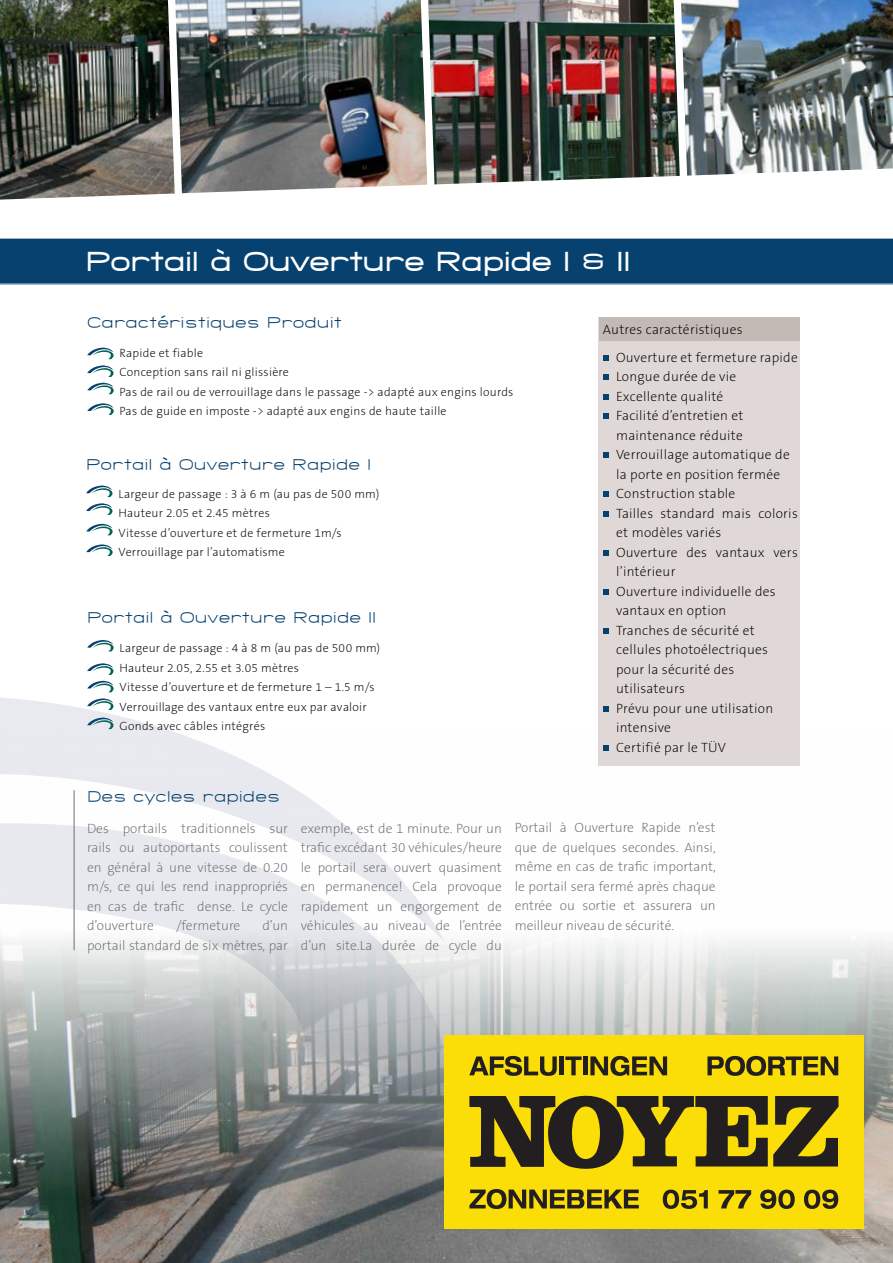
<style>
.page{position:relative;width:893px;height:1263px;background:#fff}
.page>*{position:absolute;margin:0;border:0;box-sizing:border-box;transform-origin:0 0}
.t1{font:500 28.5px "SF Grandezza";letter-spacing:-.01em;color:#fff}
.t2{font:300 16.5px "SF Grandezza";color:#07416f}
.t3{font:200 13.5px/19.5px "The Sans B2";color:#6d6e71;text-align:justify}
.t4{font:200 13.5px/19.5px "The Sans B2";letter-spacing:.02em;color:#000}
.t5{font:200 12px/19.5px "The Sans B2";letter-spacing:.02em;color:#000}
</style>
<div class="page">
<svg style="left:0;top:697px;width:164px;height:32px;fill:#e8eaf0"></svg>
<img style="left:0;top:729px;width:893px;height:534px">
<div style="left:0;top:238px;width:893px;height:46px;background:#07416f"></div>
<img style="left:0;top:0;width:175px;height:200px">
<img style="left:175px;top:0;width:252px;height:193px">
<img style="left:428px;top:0;width:252px;height:184px">
<img style="left:681px;top:0;width:212px;height:176px">
<div style="left:599px;top:317px;width:201px;height:449px;background:#dfd8d6"></div>
<svg style="left:603px;top:355px;width:5px;height:5px"></svg>
<svg style="left:603px;top:375px;width:5px;height:5px"></svg>
<svg style="left:603px;top:394px;width:5px;height:5px"></svg>
<svg style="left:603px;top:414px;width:5px;height:5px"></svg>
<svg style="left:603px;top:453px;width:5px;height:5px"></svg>
<svg style="left:603px;top:492px;width:5px;height:5px"></svg>
<svg style="left:603px;top:511px;width:5px;height:5px"></svg>
<svg style="left:603px;top:550px;width:5px;height:5px"></svg>
<svg style="left:603px;top:589px;width:5px;height:5px"></svg>
<svg style="left:603px;top:628px;width:5px;height:5px"></svg>
<svg style="left:603px;top:706px;width:5px;height:5px"></svg>
<svg style="left:603px;top:745px;width:5px;height:5px"></svg>
<div style="left:599px;top:317px;width:200px;height:23px;background:#c3b9b5"></div>
<hr style="left:74px;top:790px;width:1px;height:160px;background:#6d6e71">
<svg style="left:87px;top:403px;width:27px;height:12px"></svg>
<svg style="left:86px;top:544px;width:27px;height:12px"></svg>
<svg style="left:86px;top:523px;width:27px;height:12px"></svg>
<svg style="left:87px;top:640px;width:27px;height:11px"></svg>
<svg style="left:87px;top:347px;width:27px;height:12px"></svg>
<svg style="left:87px;top:365px;width:27px;height:29px"></svg>
<svg style="left:86px;top:485px;width:27px;height:12px"></svg>
<svg style="left:86px;top:503px;width:27px;height:12px"></svg>
<svg style="left:87px;top:663px;width:27px;height:29px"></svg>
<svg style="left:87px;top:698px;width:27px;height:12px"></svg>
<svg style="left:87px;top:717px;width:27px;height:12px"></svg>
<div style="left:444px;top:1036px;width:420px;height:193px;background:#fbdd07"></div>
<svg style="left:469px;top:1189px;width:239px;height:20px"></svg>
<svg style="left:718px;top:1190px;width:33px;height:18px"></svg>
<svg style="left:760px;top:1189px;width:35px;height:20px"></svg>
<svg style="left:804px;top:1189px;width:34px;height:20px"></svg>
<svg style="left:469px;top:1035px;width:370px;height:134px"></svg>
<p class="t1" style="left:86px;top:243px;width:546px">Portail à Ouverture Rapide I &amp; II</p>
<p class="t2" style="left:87px;top:311px;width:256px">Caractéristiques Produit</p>
<p class="t5" style="left:120px;top:343px;width:395px">Rapide et fiable<br>Conception sans rail ni glissière<br>Pas de rail ou de verrouillage dans le passage -&gt; adapté aux engins lourds Pas de guide en imposte -&gt; adapté aux engins de haute taille</p>
<p class="t2" style="left:86px;top:454px;width:287px">Portail à Ouverture Rapide I</p>
<p class="t5" style="left:119px;top:484px;width:262px">Largeur de passage : 3 à 6 m (au pas de 500 mm)<br>Hauteur 2.05 et 2.45 mètres<br>Vitesse d’ouverture et de fermeture 1m/s Verrouillage par l’automatisme</p>
<p class="t2" style="left:87px;top:607px;width:291px">Portail à Ouverture Rapide II</p>
<p class="t5" style="left:120px;top:639px;width:262px">Largeur de passage : 4 à 8 m (au pas de 500 mm)<br>Hauteur 2.05, 2.55 et 3.05 mètres<br>Vitesse d’ouverture et de fermeture 1 – 1.5 m/s Verrouillage des vantaux entre eux par avaloir Gonds avec câbles intégrés</p>
<p class="t2" style="left:87px;top:786px;width:194px">Des cycles rapides</p>
<p class="t4" style="left:603px;top:320px;width:141px">Autres caractéristiques</p>
<p class="t4" style="left:616px;top:348px;width:183px">Ouverture et fermeture rapide<br>Longue durée de vie<br>Excellente qualité<br>Facilité d’entretien et maintenance réduite<br>Verrouillage automatique de la porte en position fermée<br>Construction stable<br>Tailles standard mais coloris et modèles variés<br>Ouverture des vantaux vers l’intérieur<br>Ouverture individuelle des vantaux en option<br>Tranches de sécurité et cellules photoélectriques pour la sécurité des utilisateurs<br>Prévu pour une utilisation intensive<br>Certifié par le TÜV</p>
<p class="t3" style="left:87px;top:819px;width:203px">Des portails traditionnels sur rails ou autoportants coulissent en général à une vitesse de 0.20 m/s, ce qui les rend inappropriés en cas de trafic dense. Le cycle d’ouverture</p>
<p class="t3" style="left:176px;top:916px;width:66px">/fermeture</p>
<p class="t3" style="left:87px;top:916px;width:203px;text-align:right">d’un<br>portail standard de six mètres, par</p>
<p class="t3" style="left:301px;top:819px;width:203px">exemple, est de 1 minute. Pour un trafic excédant 30 véhicules/heure le portail sera ouvert quasiment en permanence! Cela provoque rapidement un engorgement de véhicules au niveau de l’entrée d’un site.La durée de cycle du</p>
<p class="t3" style="left:515px;top:819px;width:203px">Portail à Ouverture Rapide n’est que de quelques secondes. Ainsi, même en cas de trafic important, le portail sera fermé après chaque entrée ou sortie et assurera un meilleur niveau de sécurité.</p>
</div>
